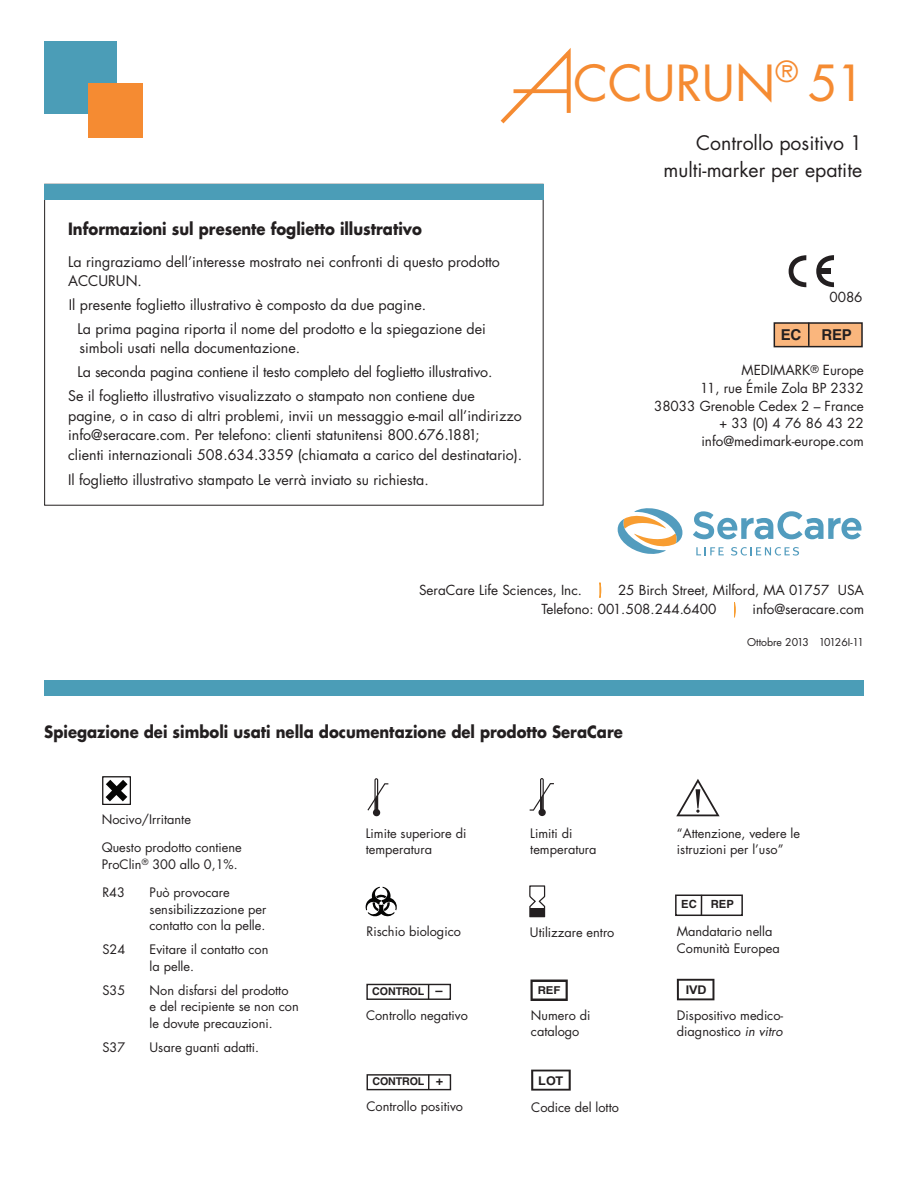
<style>
.page{position:relative;width:918px;height:1188px;background:#fff}
.page>*{position:absolute;margin:0;border:0;box-sizing:border-box;transform-origin:0 0}
.t1{font:48.3px "Futura";color:#f58b32}
.t2{font:19.5px/27px "Futura";color:#231f20;text-align:right}
.t3{font:700 16.5px "Futura";color:#231f20;scale:.9 1}
.t4{font:700 15px "Helvetica";color:#231f20}
.t5{font:14.25px/19.5px "Futura";color:#231f20}
.t6{font:13.5px/17.7px "Futura";color:#231f20;text-align:right}
.t7{font:12.75px/16.5px "Futura";color:#231f20}
.t8{font:700 12px "Arial";color:#231f20;scale:1.05 1}
.t9{font:700 12px "Helvetica";color:#231f20;scale:1.05 1}
.t10{font:700 11.25px "Helvetica";color:#231f20}
.t11{font:700 10.8px "Helvetica";color:#231f20;scale:1.05 1}
.t12{font:700 10.65px "Helvetica";letter-spacing:-.01em;color:#231f20}
.t13{font:10.5px "Futura";color:#231f20}
.s1{font-size:12.9px}
.s2{font-style:italic}
</style>
<div class="page">
<svg style="left:676px;top:779px;width:44px;height:37px"></svg>
<div style="left:675px;top:895px;width:68px;height:21px;border:2px solid #231f20"></div>
<svg style="left:701px;top:895px;width:1px;height:20px"></svg>
<svg style="left:677px;top:979px;width:37px;height:21px"></svg>
<div style="left:373px;top:809px;width:7px;height:7px;background:#231f20;border-radius:50%"></div>
<svg style="left:367px;top:778px;width:21px;height:33px"></svg>
<svg style="left:531px;top:1070px;width:40px;height:21px"></svg>
<svg style="left:530px;top:980px;width:38px;height:21px"></svg>
<div style="left:538px;top:809px;width:8px;height:7px;background:#231f20;border-radius:50%"></div>
<svg style="left:530px;top:778px;width:24px;height:33px"></svg>
<svg style="left:365px;top:887px;width:32px;height:30px"></svg>
<svg style="left:529px;top:885px;width:16px;height:32px"></svg>
<div style="left:366px;top:984px;width:85px;height:16px;border:1px solid #231f20"></div>
<svg style="left:428px;top:984px;width:1px;height:15px"></svg>
<div style="left:367px;top:1074px;width:84px;height:16px;border:1px solid #231f20"></div>
<svg style="left:428px;top:1074px;width:1px;height:15px"></svg>
<div style="left:102px;top:776px;width:29px;height:29px;border:1px solid #231f20"></div>
<svg style="left:103px;top:777px;width:28px;height:28px"></svg>
<svg style="left:500px;top:48px;width:71px;height:76px"></svg>
<svg style="left:514px;top:89px;width:55px;height:4px"></svg>
<svg style="left:617px;top:508px;width:245px;height:48px"></svg>
<div style="left:44px;top:680px;width:820px;height:16px;background:#4b9db7"></div>
<div style="left:774px;top:323px;width:88px;height:24px;background:#fab67d"></div>
<div style="left:774px;top:322px;width:89px;height:25px;border:2px solid #231f20"></div>
<hr style="left:808px;top:323px;width:2px;height:23px;background:#231f20">
<svg style="left:816px;top:255px;width:18px;height:32px"></svg>
<div style="left:821px;top:269px;width:10px;height:5px;background:#231f20"></div>
<svg style="left:789px;top:255px;width:17px;height:32px"></svg>
<div style="left:44px;top:184px;width:500px;height:16px;background:#4b9db7"></div>
<div style="left:44px;top:41px;width:73px;height:73px;background:#4b9db7"></div>
<div style="left:89px;top:83px;width:54px;height:54px;background:#f58b32"></div>
<svg style="left:734px;top:602px;width:2px;height:15px"></svg>
<svg style="left:600px;top:582px;width:1px;height:16px"></svg>
<h1 class="t1" style="left:573px;top:61px;width:293px">CCURUN<sup>®</sup> 51</h1>
<p class="t3" style="left:68px;top:222px;width:395px">Informazioni sul presente foglietto illustrativo</p>
<p class="t5" style="left:68px;top:254px;width:433px;line-height:18.8px">La ringraziamo dell’interesse mostrato nei confronti di questo prodotto<br>ACCURUN.</p>
<p class="t5" style="left:78px;top:294px;width:410px;line-height:24px;text-indent:-9px">Il presente foglietto illustrativo è composto da due pagine.<br>La prima pagina riporta il nome del prodotto e la spiegazione dei</p>
<p class="t5" style="left:80px;top:340px;width:222px">simboli usati nella documentazione.</p>
<p class="t5" style="left:78px;top:364px;width:416px">La seconda pagina contiene il testo completo del foglietto illustrativo.</p>
<p class="t5" style="left:68px;top:388px;width:408px">Se il foglietto illustrativo visualizzato o stampato non contiene due</p>
<p class="t5" style="left:68px;top:407px;width:456px">pagine, o in caso di altri problemi, invii un messaggio e-mail all’indirizzo info@seracare.com. Per telefono: clienti statunitensi 800.676.1881;<br>clienti internazionali 508.634.3359 (chiamata a carico del destinatario).</p>
<p class="t5" style="left:68px;top:472px;width:362px">Il foglietto illustrativo stampato Le verrà inviato su richiesta.</p>
<h2 class="t2" style="left:664px;top:131px;width:200px">Controllo positivo 1 multi-marker per epatite</h2>
<p class="t6" style="left:830px;top:290px;width:34px">0086</p>
<p class="t4" style="left:781px;top:329px;width:22px">EC</p>
<p class="t4" style="left:821px;top:329px;width:32px">REP</p>
<p class="t6" style="left:654px;top:363px;width:211px">MEDIMARK<sup>®</sup> Europe<br>11, rue Émile Zola BP 2332<br>38033 Grenoble Cedex 2 – France + 33 (0) 4 76 86 43 22 info@medimark-europe.com</p>
<p class="t6" style="left:419px;top:582px;width:164px">SeraCare Life Sciences, Inc.</p>
<p class="t6" style="left:541px;top:581px;width:324px;line-height:19.5px;text-align:left;text-indent:77px">25 Birch Street, Milford, MA 01757 USA<br>Telefono: 001.508.244.6400</p>
<p class="t6" style="left:752px;top:601px;width:113px">info@seracare.com</p>
<p class="t3" style="left:44px;top:724px;width:644px">Spiegazione dei simboli usati nella documentazione del prodotto SeraCare</p>
<p class="t7" style="left:102px;top:812px;width:91px">Nocivo/Irritante</p>
<p class="t7" style="left:102px;top:840px;width:142px">Questo prodotto contiene<br>ProClin<sup>®</sup> 300 allo 0,1%.</p>
<p class="t7" style="left:102px;top:885px;width:24px">R43</p>
<p class="t7" style="left:150px;top:885px;width:118px">Può provocare sensibilizzazione per contatto con la pelle.</p>
<p class="t7" style="left:102px;top:942px;width:24px">S24</p>
<p class="t7" style="left:150px;top:942px;width:120px">Evitare il contatto con la pelle.</p>
<p class="t7" style="left:102px;top:983px;width:24px">S35</p>
<p class="t7" style="left:150px;top:983px;width:151px">Non disfarsi del prodotto<br>e del recipiente se non con le dovute precauzioni.</p>
<p class="t7" style="left:102px;top:1040px;width:24px">S37</p>
<p class="t7" style="left:150px;top:1040px;width:111px">Usare guanti adatti.</p>
<p class="t7" style="left:366px;top:826px;width:102px">Limite superiore di temperatura</p>
<p class="t7" style="left:530px;top:826px;width:68px">Limiti di temperatura</p>
<p class="t7" style="left:367px;top:924px;width:96px">Rischio biologico</p>
<p class="t7" style="left:530px;top:925px;width:86px">Utilizzare entro</p>
<p class="t12" style="left:372px;top:987px;width:72px">CONTROL <span class="s1">–</span></p>
<p class="t11" style="left:538px;top:987px;width:23px">REF</p>
<p class="t7" style="left:366px;top:1008px;width:103px">Controllo negativo</p>
<p class="t7" style="left:531px;top:1008px;width:61px">Numero di catalogo</p>
<p class="t12" style="left:372px;top:1077px;width:72px">CONTROL <span class="s1">+</span></p>
<p class="t7" style="left:366px;top:1099px;width:98px">Controllo positivo</p>
<p class="t9" style="left:538px;top:1076px;width:25px">LOT</p>
<p class="t7" style="left:531px;top:1100px;width:89px">Codice del lotto</p>
<p class="t13" style="left:747px;top:637px;width:118px">Ottobre 2013 10126I-11</p>
<p class="t7" style="left:677px;top:826px;width:125px">“Attenzione, vedere le istruzioni per l’uso”</p>
<p class="t10" style="left:681px;top:900px;width:17px">EC</p>
<p class="t10" style="left:711px;top:900px;width:24px">REP</p>
<p class="t7" style="left:677px;top:924px;width:104px">Mandatario nella<br>Comunità Europea</p>
<p class="t8" style="left:686px;top:983px;width:22px">IVD</p>
<p class="t7" style="left:677px;top:1008px;width:108px">Dispositivo medico&shy;diagnostico <span class="s2">in vitro</span></p>
</div>
